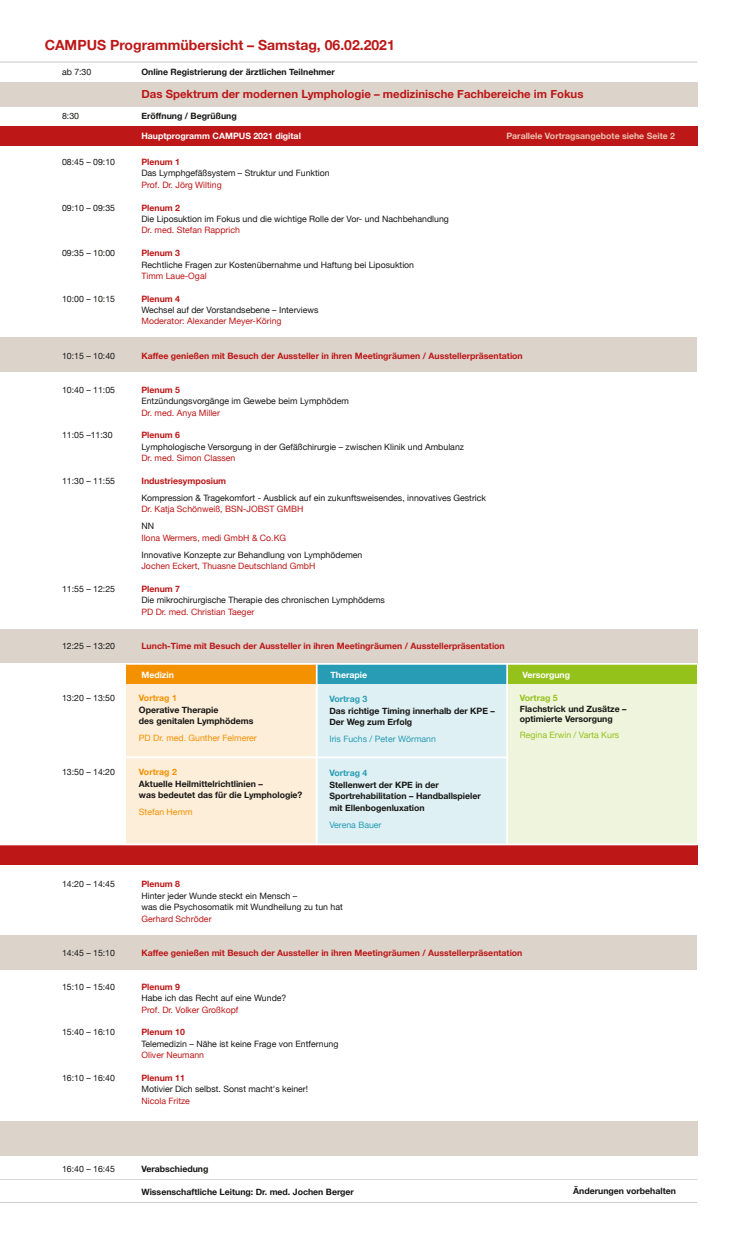
<style>
.page{position:relative;width:737px;height:1241px;background:#fff}
.page>*{position:absolute;margin:0;border:0;box-sizing:border-box;transform-origin:0 0}
.t1{font:700 14px "Helvetica Neue";color:#bd1717}
.t2{font:700 11.38px "Helvetica Neue";color:#bd1717}
.t3{font:8.75px/11.4px "Helvetica Neue";color:#181716}
.t4{font:700 8.75px/11.4px "Helvetica Neue";color:#181716}
.t5{font:700 8.75px "Helvetica Neue";color:#bd1717}
.t6{font:8.75px "Helvetica Neue";color:#bd1717}
.t7{font:700 8.75px "Helvetica Neue";color:#fff}
.t8{font:700 8.75px "Helvetica Neue";color:#ebc0ae}
.t9{font:8.75px "Helvetica Neue";color:#f39100}
.t10{font:8.75px "Helvetica Neue";color:#289cb5}
.t11{font:8.75px "Helvetica Neue";color:#94c11a}
.t12{font:700 8.75px "Helvetica Neue";color:#289cb5}
.t13{font:700 8.75px "Helvetica Neue";color:#f39100}
.t14{font:700 8.75px "Helvetica Neue";color:#94c11a}
</style>
<div class="page">
<div style="left:507px;top:682px;width:190px;height:167px;background:#eff5dc"></div>
<div style="left:507px;top:663px;width:190px;height:20px;background:#94c11a"></div>
<div style="left:0;top:82px;width:697px;height:24px;background:#dcd4cb"></div>
<hr style="left:0;top:62px;width:697px;height:1px;background:#181716">
<div style="left:0;top:337px;width:696px;height:35px;background:#dcd4cb"></div>
<div style="left:0;top:629px;width:697px;height:34px;background:#dcd4cb"></div>
<div style="left:0;top:126px;width:697px;height:19px;background:#bd1717"></div>
<div style="left:317px;top:663px;width:190px;height:20px;background:#289cb5"></div>
<div style="left:317px;top:682px;width:190px;height:167px;background:#def0f3"></div>
<div style="left:126px;top:682px;width:190px;height:172px;background:#fdeed9"></div>
<div style="left:126px;top:663px;width:190px;height:20px;background:#f39100"></div>
<div style="left:0;top:1120px;width:697px;height:35px;background:#dcd4cb"></div>
<div style="left:0;top:934px;width:696px;height:35px;background:#dcd4cb"></div>
<hr style="left:0;top:663px;width:697px;height:1px;background:#fff">
<hr style="left:124px;top:756px;width:383px;height:2px;background:#fff">
<hr style="left:506px;top:663px;width:2px;height:186px;background:#fff">
<div style="left:0;top:845px;width:697px;height:19px;background:#bd1717"></div>
<hr style="left:0;top:843px;width:697px;height:2px;background:#fff">
<hr style="left:0;top:1179px;width:697px;height:1px;background:#181716">
<hr style="left:0;top:1202px;width:697px;height:1px;background:#181716">
<h1 class="t1" style="left:45px;top:34px;width:352px">CAMPUS Programmübersicht – Samstag, 06.02.2021</h1>
<p class="t3" style="left:62px;top:66px;width:31px">ab 7:30</p>
<p class="t3" style="left:62px;top:111px;width:19px">8:30</p>
<p class="t4" style="left:141px;top:66px;width:195px">Online Registrierung der ärztlichen Teilnehmer</p>
<h2 class="t2" style="left:141px;top:85px;width:443px">Das Spektrum der modernen Lymphologie – medizinische Fachbereiche im Fokus</h2>
<p class="t4" style="left:141px;top:111px;width:97px">Eröffnung / Begrüßung</p>
<p class="t5" style="left:141px;top:155px;width:40px">Plenum 1</p>
<p class="t3" style="left:141px;top:168px;width:190px">Das Lymphgefäßsystem – Struktur und Funktion</p>
<p class="t6" style="left:141px;top:178px;width:82px">Prof. Dr. Jörg Wilting</p>
<p class="t5" style="left:141px;top:201px;width:40px">Plenum 2</p>
<p class="t3" style="left:141px;top:214px;width:309px">Die Liposuktion im Fokus und die wichtige Rolle der Vor- und Nachbehandlung</p>
<p class="t6" style="left:141px;top:224px;width:100px">Dr. med. Stefan Rapprich</p>
<p class="t5" style="left:141px;top:246px;width:40px">Plenum 3</p>
<p class="t3" style="left:141px;top:259px;width:274px">Rechtliche Fragen zur Kostenübernahme und Haftung bei Liposuktion</p>
<p class="t6" style="left:141px;top:269px;width:67px">Timm Laue-Ogal</p>
<p class="t5" style="left:141px;top:292px;width:40px">Plenum 4</p>
<p class="t3" style="left:141px;top:305px;width:179px">Wechsel auf der Vorstandsebene – Interviews</p>
<p class="t6" style="left:141px;top:315px;width:142px">Moderator: Alexander Meyer-Köring</p>
<p class="t5" style="left:141px;top:348px;width:383px">Kaffee genießen mit Besuch der Aussteller in ihren Meetingräumen / Ausstellerpräsentation</p>
<p class="t5" style="left:141px;top:383px;width:40px">Plenum 5</p>
<p class="t3" style="left:141px;top:396px;width:209px">Entzündungsvorgänge im Gewebe beim Lymphödem</p>
<p class="t6" style="left:141px;top:406px;width:80px">Dr. med. Anya Miller</p>
<p class="t5" style="left:141px;top:428px;width:40px">Plenum 6</p>
<p class="t3" style="left:141px;top:441px;width:324px">Lymphologische Versorgung in der Gefäßchirurgie – zwischen Klinik und Ambulanz</p>
<p class="t6" style="left:141px;top:451px;width:96px">Dr. med. Simon Classen</p>
<p class="t5" style="left:141px;top:474px;width:86px">Industriesymposium</p>
<p class="t3" style="left:141px;top:492px;width:346px">Kompression &amp; Tragekomfort - Ausblick auf ein zukunftsweisendes, innovatives Gestrick</p>
<p class="t6" style="left:141px;top:502px;width:163px">Dr. Katja Schönweiß, BSN-JOBST GMBH</p>
<p class="t3" style="left:141px;top:521px;width:14px">NN</p>
<p class="t6" style="left:141px;top:531px;width:146px">Ilona Wermers, medi GmbH &amp; Co.KG</p>
<p class="t3" style="left:141px;top:549px;width:222px">Innovative Konzepte zur Behandlung von Lymphödemen</p>
<p class="t6" style="left:141px;top:559px;width:175px">Jochen Eckert, Thuasne Deutschland GmbH</p>
<p class="t5" style="left:141px;top:582px;width:40px">Plenum 7</p>
<p class="t3" style="left:141px;top:595px;width:245px">Die mikrochirurgische Therapie des chronischen Lymphödems</p>
<p class="t6" style="left:141px;top:605px;width:114px">PD Dr. med. Christian Taeger</p>
<p class="t5" style="left:141px;top:638px;width:365px">Lunch-Time mit Besuch der Aussteller in ihren Meetingräumen / Ausstellerpräsentation</p>
<p class="t7" style="left:141px;top:129px;width:161px">Hauptprogramm CAMPUS 2021 digital</p>
<p class="t8" style="left:506px;top:129px;width:170px">Parallele Vortragsangebote siehe Seite 2</p>
<p class="t3" style="left:62px;top:157px;width:55px">08:45 – 09:10</p>
<p class="t3" style="left:62px;top:202px;width:55px">09:10 – 09:35</p>
<p class="t3" style="left:62px;top:248px;width:55px">09:35 – 10:00</p>
<p class="t3" style="left:62px;top:293px;width:55px">10:00 – 10:15</p>
<p class="t3" style="left:62px;top:350px;width:55px">10:15 – 10:40</p>
<p class="t3" style="left:62px;top:384px;width:55px">10:40 – 11:05</p>
<p class="t3" style="left:62px;top:430px;width:52px">11:05 –11:30</p>
<p class="t3" style="left:62px;top:475px;width:55px">11:30 – 11:55</p>
<p class="t3" style="left:62px;top:583px;width:55px">11:55 – 12:25</p>
<p class="t3" style="left:62px;top:640px;width:55px">12:25 – 13:20</p>
<p class="t3" style="left:62px;top:692px;width:54px">13:20 – 13:50</p>
<p class="t3" style="left:62px;top:766px;width:54px">13:50 – 14:20</p>
<p class="t3" style="left:62px;top:879px;width:54px">14:20 – 14:45</p>
<p class="t3" style="left:62px;top:947px;width:54px">14:45 – 15:10</p>
<p class="t3" style="left:62px;top:981px;width:54px">15:10 – 15:40</p>
<p class="t3" style="left:62px;top:1026px;width:54px">15:40 – 16:10</p>
<p class="t3" style="left:62px;top:1072px;width:54px">16:10 – 16:40</p>
<p class="t7" style="left:141px;top:667px;width:34px">Medizin</p>
<p class="t7" style="left:330px;top:667px;width:38px">Therapie</p>
<p class="t7" style="left:522px;top:667px;width:49px">Versorgung</p>
<p class="t13" style="left:139px;top:691px;width:39px">Vortrag 1</p>
<p class="t4" style="left:139px;top:704px;width:116px">Operative Therapie<br>des genitalen Lymphödems</p>
<p class="t9" style="left:139px;top:731px;width:119px">PD Dr. med. Gunther Felmerer</p>
<p class="t13" style="left:139px;top:765px;width:39px">Vortrag 2</p>
<p class="t4" style="left:139px;top:777px;width:165px">Aktuelle Heilmittelrichtlinien –<br>was bedeutet das für die Lymphologie?</p>
<p class="t9" style="left:139px;top:805px;width:55px">Stefan Hemm</p>
<p class="t12" style="left:329px;top:692px;width:39px">Vortrag 3</p>
<p class="t4" style="left:329px;top:705px;width:167px">Das richtige Timing innerhalb der KPE –<br>Der Weg zum Erfolg</p>
<p class="t10" style="left:329px;top:732px;width:108px">Iris Fuchs / Peter Wörmann</p>
<p class="t12" style="left:329px;top:766px;width:39px">Vortrag 4</p>
<p class="t4" style="left:329px;top:779px;width:153px">Stellenwert der KPE in der<br>Sportrehabilitation – Handballspieler mit Ellenbogenluxation</p>
<p class="t10" style="left:329px;top:818px;width:54px">Verena Bauer</p>
<p class="t14" style="left:520px;top:691px;width:39px">Vortrag 5</p>
<p class="t4" style="left:520px;top:703px;width:108px;line-height:10.5px">Flachstrick und Zusätze – optimierte Versorgung</p>
<p class="t11" style="left:520px;top:728px;width:101px">Regina Erwin / Varta Kurs</p>
<p class="t5" style="left:141px;top:877px;width:40px">Plenum 8</p>
<p class="t3" style="left:141px;top:890px;width:203px">Hinter jeder Wunde steckt ein Mensch –<br>was die Psychosomatik mit Wundheilung zu tun hat</p>
<p class="t6" style="left:141px;top:912px;width:72px">Gerhard Schröder</p>
<p class="t5" style="left:141px;top:945px;width:382px">Kaffee genießen mit Besuch der Aussteller in ihren Meetingräumen / Ausstellerpräsentation</p>
<p class="t5" style="left:141px;top:979px;width:40px">Plenum 9</p>
<p class="t3" style="left:141px;top:992px;width:146px">Habe ich das Recht auf eine Wunde?</p>
<p class="t6" style="left:141px;top:1003px;width:98px">Prof. Dr. Volker Großkopf</p>
<p class="t5" style="left:141px;top:1025px;width:45px">Plenum 10</p>
<p class="t3" style="left:141px;top:1038px;width:198px">Telemedizin – Nähe ist keine Frage von Entfernung</p>
<p class="t6" style="left:141px;top:1048px;width:64px">Oliver Neumann</p>
<p class="t5" style="left:141px;top:1070px;width:45px">Plenum 11</p>
<p class="t3" style="left:141px;top:1083px;width:168px">Motivier Dich selbst. Sonst macht's keiner!</p>
<p class="t6" style="left:141px;top:1094px;width:50px">Nicola Fritze</p>
<p class="t3" style="left:62px;top:1163px;width:54px">16:40 – 16:45</p>
<p class="t4" style="left:141px;top:1163px;width:69px">Verabschiedung</p>
<p class="t4" style="left:141px;top:1185px;width:214px">Wissenschaftliche Leitung: Dr. med. Jochen Berger</p>
<p class="t4" style="left:573px;top:1185px;width:104px">Änderungen vorbehalten</p>
</div>
